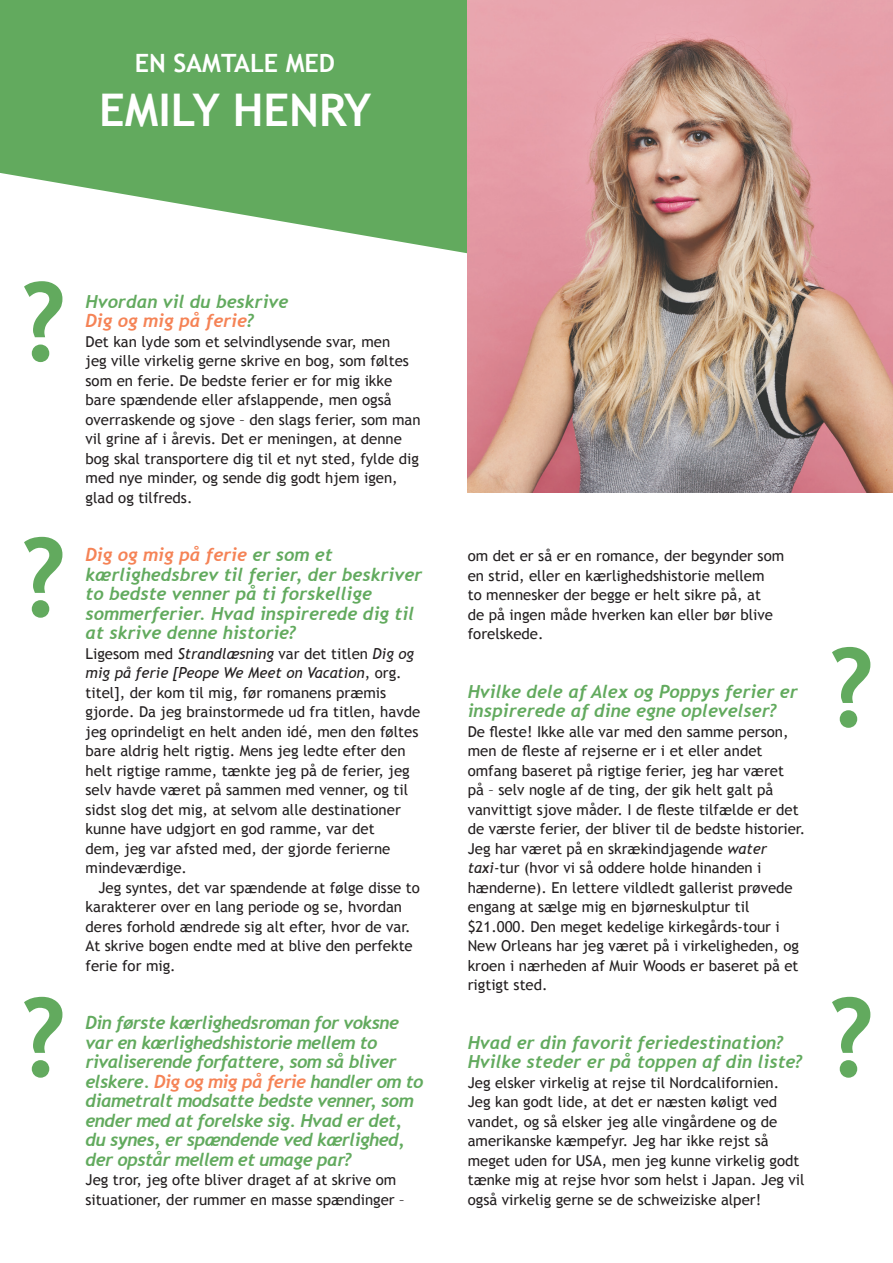
<style>
.page{position:relative;width:893px;height:1263px;background:#fff}
.page>*{position:absolute;margin:0;border:0;box-sizing:border-box;transform-origin:0 0}
.t1{font:700 109.65px "Trebuchet MS";color:#62aa5e}
.t2{font:700 45px "Trebuchet MS";color:#fff}
.t3{font:700 25.2px "Trebuchet MS";color:#fff}
.t4{font:italic 700 18px/19.5px "Trebuchet";color:#62aa5e}
.t5{font:italic 700 18px/19.5px "Trebuchet";letter-spacing:-.03em;color:#62aa5e}
.t6{font:italic 700 18px "Trebuchet";color:#f58356}
.t7{font:15px/19.5px "Trebuchet MS";color:#231f20}
.s1{color:#62aa5e}
.s2{color:#f58356}
.s3{font-style:italic}
</style>
<div class="page">
<svg style="left:0;top:0;width:468px;height:326px;fill:#62aa5e"></svg>
<img style="left:468px;top:0;width:425px;height:493px">
<p class="t3" style="left:135px;top:48px;width:202px">EN SAMTALE MED</p>
<p class="t2" style="left:99px;top:82px;width:274px">EMILY HENRY</p>
<p class="t1" style="left:19px;top:254px;width:50px">?</p>
<p class="t1" style="left:19px;top:509px;width:50px">?</p>
<p class="t4" style="left:86px;top:292px;width:204px">Hvordan vil du beskrive</p>
<p class="t6" style="left:86px;top:310px;width:170px">Dig og mig på ferie<span class="s1">?</span></p>
<p class="t7" style="left:86px;top:332px;width:337px">Det kan lyde som et selvindlysende svar, men<br>jeg ville virkelig gerne skrive en bog, som føltes som en ferie. De bedste ferier er for mig ikke bare spændende eller afslappende, men også overraskende og sjove – den slags ferier, som man vil grine af i årevis. Det er meningen, at denne bog skal transportere dig til et nyt sted, fylde dig med nye minder, og sende dig godt hjem igen, glad og tilfreds.</p>
<p class="t4" style="left:86px;top:545px;width:338px"><span class="s2">Dig og mig på ferie</span> er som et kærlighedsbrev til ferier, der beskriver to bedste venner på ti forskellige sommerferier. Hvad inspirerede dig til at skrive denne historie?</p>
<p class="t7" style="left:86px;top:644px;width:336px">Ligesom med <span class="s3">Strandlæsning</span> var det titlen <span class="s3">Dig og mig på ferie [Peope We Meet on Vacation</span>, org. titel], der kom til mig, før romanens præmis gjorde. Da jeg brainstormede ud fra titlen, havde jeg oprindeligt en helt anden idé, men den føltes bare aldrig helt rigtig. Mens jeg ledte efter den helt rigtige ramme, tænkte jeg på de ferier, jeg selv havde været på sammen med venner, og til sidst slog det mig, at selvom alle destinationer kunne have udgjort en god ramme, var det<br>dem, jeg var afsted med, der gjorde ferierne mindeværdige.</p>
<p class="t7" style="left:86px;top:878px;width:336px;text-indent:13px">Jeg syntes, det var spændende at følge disse to karakterer over en lang periode og se, hvordan deres forhold ændrede sig alt efter, hvor de var.<br>At skrive bogen endte med at blive den perfekte ferie for mig.</p>
<p class="t7" style="left:468px;top:546px;width:318px">om det er så er en romance, der begynder som en strid, eller en kærlighedshistorie mellem<br>to mennesker der begge er helt sikre på, at<br>de på ingen måde hverken kan eller bør blive forelskede.</p>
<p class="t4" style="left:468px;top:682px;width:332px">Hvilke dele af Alex og Poppys ferier er inspirerede af dine egne oplevelser?</p>
<p class="t7" style="left:468px;top:722px;width:339px">De fleste! Ikke alle var med den samme person, men de fleste af rejserne er i et eller andet omfang baseret på rigtige ferier, jeg har været<br>på – selv nogle af de ting, der gik helt galt på vanvittigt sjove måder. I de fleste tilfælde er det de værste ferier, der bliver til de bedste historier.</p>
<p class="t7" style="left:468px;top:839px;width:333px">Jeg har været på en skrækindjagende <span class="s3">water taxi-</span>tur (hvor vi så oddere holde hinanden i hænderne). En lettere vildledt gallerist prøvede engang at sælge mig en bjørneskulptur til $21.000. Den meget kedelige kirkegårds-tour i New Orleans har jeg været på i virkeligheden, og kroen i nærheden af Muir Woods er baseret på et rigtigt sted.</p>
<p class="t1" style="left:826px;top:619px;width:50px">?</p>
<p class="t1" style="left:19px;top:969px;width:50px">?</p>
<p class="t1" style="left:826px;top:969px;width:50px">?</p>
<p class="t5" style="left:86px;top:1013px;width:339px">Din første kærlighedsroman for voksne var en kærlighedshistorie mellem to rivaliserende forfattere, som så bliver elskere. <span class="s2">Dig og mig på ferie</span> handler om to diametralt modsatte bedste venner, som ender med at forelske sig. Hvad er det, du synes, er spændende ved kærlighed, der opstår mellem et umage par?</p>
<p class="t7" style="left:86px;top:1170px;width:321px">Jeg tror, jeg ofte bliver draget af at skrive om situationer, der rummer en masse spændinger –</p>
<p class="t4" style="left:468px;top:1033px;width:336px">Hvad er din favorit feriedestination?<br>Hvilke steder er på toppen af din liste?</p>
<p class="t7" style="left:468px;top:1073px;width:338px">Jeg elsker virkelig at rejse til Nordcalifornien.<br>Jeg kan godt lide, at det er næsten køligt ved vandet, og så elsker jeg alle vingårdene og de amerikanske kæmpefyr. Jeg har ikke rejst så meget uden for USA, men jeg kunne virkelig godt tænke mig at rejse hvor som helst i Japan. Jeg vil også virkelig gerne se de schweiziske alper!</p>
</div>
